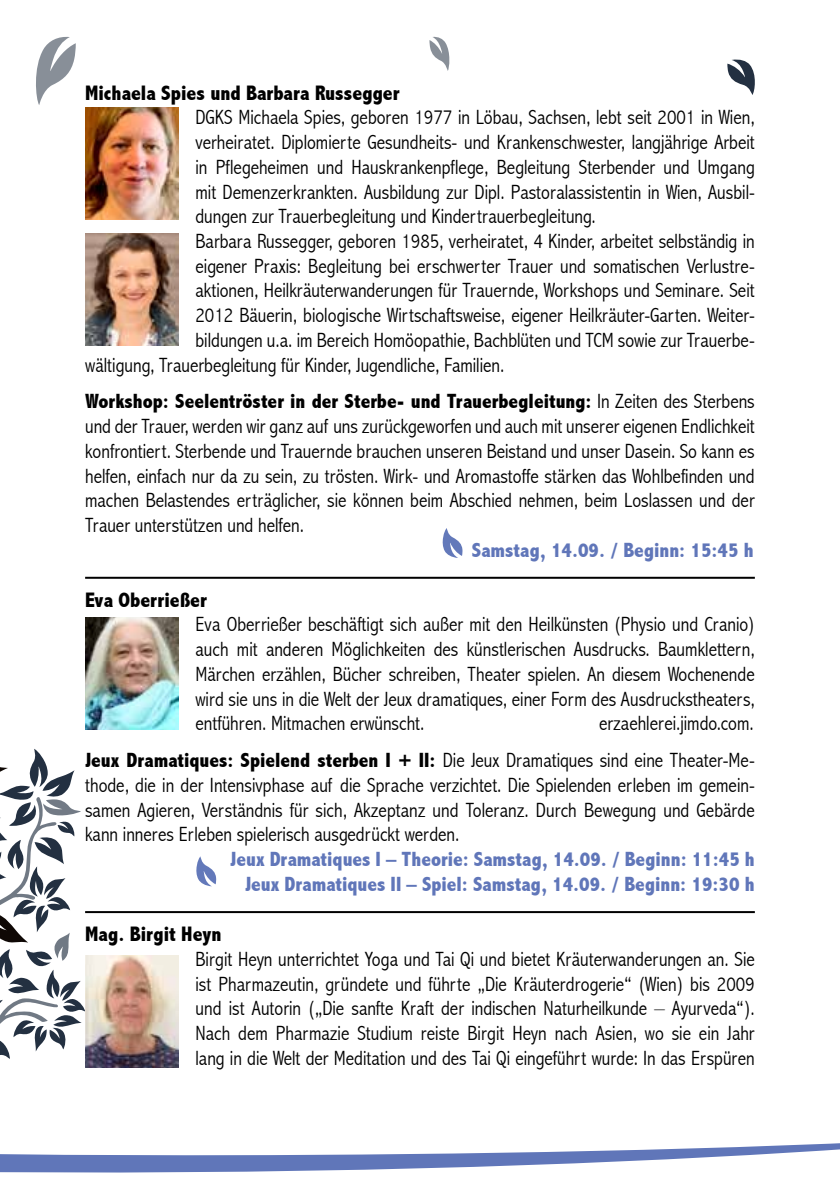
<style>
.page{position:relative;width:840px;height:1191px;background:#fff}
.page>*{position:absolute;margin:0;border:0;box-sizing:border-box;transform-origin:0 0}
.t1{font:800 condensed 21px "Abadi";color:#000}
.t2{font:300 condensed 20.6px/24.8px "Abadi";color:#000;text-align:justify}
.t3{font:800 condensed 20.6px/24.8px "Abadi";color:#6076b9;text-align:right}
.s1{font-weight:800}
</style>
<div class="page">
<svg style="left:0;top:749px;width:85px;height:310px"></svg>
<svg style="left:0;top:1143px;width:839px;height:30px"></svg>
<hr style="left:85px;top:577px;width:669px;height:2px;background:#000">
<hr style="left:85px;top:911px;width:669px;height:2px;background:#000">
<svg style="left:429px;top:36px;width:21px;height:35px"></svg>
<svg style="left:36px;top:36px;width:40px;height:69px"></svg>
<svg style="left:727px;top:59px;width:28px;height:36px"></svg>
<img style="left:85px;top:108px;width:93px;height:111px">
<img style="left:85px;top:234px;width:93px;height:112px">
<img style="left:85px;top:618px;width:93px;height:111px">
<img style="left:85px;top:955px;width:93px;height:112px">
<svg style="left:442px;top:528px;width:20px;height:30px"></svg>
<svg style="left:196px;top:856px;width:20px;height:30px"></svg>
<p class="t1" style="left:85px;top:80px;width:316px">Michaela Spies und Barbara Russegger</p>
<p class="t2" style="left:195px;top:105px;width:560px">DGKS Michaela Spies, geboren 1977 in Löbau, Sachsen, lebt seit 2001 in Wien,</p>
<p class="t2" style="left:195px;top:130px;width:560px">verheiratet. Diplomierte Gesundheits- und Krankenschwester, langjährige Arbeit</p>
<p class="t2" style="left:195px;top:154px;width:560px">in Pflegeheimen und Hauskrankenpflege, Begleitung Sterbender und Umgang</p>
<p class="t2" style="left:195px;top:179px;width:560px">mit Demenzerkrankten. Ausbildung zur Dipl. Pastoralassistentin in Wien, Ausbil-</p>
<p class="t2" style="left:195px;top:204px;width:401px">dungen zur Trauerbegleitung und Kindertrauerbegleitung.</p>
<p class="t2" style="left:195px;top:229px;width:560px">Barbara Russegger, geboren 1985, verheiratet, 4 Kinder, arbeitet selbständig in</p>
<p class="t2" style="left:195px;top:253px;width:560px">eigener Praxis: Begleitung bei erschwerter Trauer und somatischen Verlustre-</p>
<p class="t2" style="left:195px;top:278px;width:560px">aktionen, Heilkräuterwanderungen für Trauernde, Workshops und Seminare. Seit</p>
<p class="t2" style="left:195px;top:303px;width:560px">2012 Bäuerin, biologische Wirtschaftsweise, eigener Heilkräuter-Garten. Weiter-</p>
<p class="t2" style="left:195px;top:328px;width:560px">bildungen u.a. im Bereich Homöopathie, Bachblüten und TCM sowie zur Trauerbe-</p>
<p class="t2" style="left:85px;top:352px;width:420px">wältigung, Trauerbegleitung für Kinder, Jugendliche, Familien.</p>
<p class="t2" style="left:85px;top:389px;width:671px"><span class="s1">Workshop: Seelentröster in der Sterbe- und Trauerbegleitung:</span> In Zeiten des Sterbens und der Trauer, werden wir ganz auf uns zurückgeworfen und auch mit unserer eigenen Endlichkeit konfrontiert. Sterbende und Trauernde brauchen unseren Beistand und unser Dasein. So kann es helfen, einfach nur da zu sein, zu trösten. Wirk- und Aromastoffe stärken das Wohlbefinden und machen Belastendes erträglicher, sie können beim Abschied nehmen, beim Loslassen und der Trauer unterstützen und helfen.</p>
<p class="t3" style="left:471px;top:537px;width:283px">Samstag, 14.09. / Beginn: 15:45 h</p>
<p class="t1" style="left:85px;top:587px;width:123px">Eva Oberrießer</p>
<p class="t2" style="left:195px;top:612px;width:560px">Eva Oberrießer beschäftigt sich außer mit den Heilkünsten (Physio und Cranio) auch mit anderen Möglichkeiten des künstlerischen Ausdrucks. Baumklettern, Märchen erzählen, Bücher schreiben, Theater spielen. An diesem Wochenende wird sie uns in die Welt der Jeux dramatiques, einer Form des Ausdruckstheaters, entführen. Mitmachen erwünscht.</p>
<p class="t2" style="left:85px;top:705px;width:670px;line-height:36.8px;text-align:right">erzaehlerei.jimdo.com.<br><span class="s1">Jeux Dramatiques: Spielend sterben I + II:</span> Die Jeux Dramatiques sind eine Theater-Me-</p>
<p class="t2" style="left:85px;top:772px;width:670px">thode, die in der Intensivphase auf die Sprache verzichtet. Die Spielenden erleben im gemein&shy;samen Agieren, Verständnis für sich, Akzeptanz und Toleranz. Durch Bewegung und Gebärde kann inneres Erleben spielerisch ausgedrückt werden.</p>
<p class="t3" style="left:230px;top:846px;width:525px">Jeux Dramatiques I – Theorie: Samstag, 14.09. / Beginn: 11:45 h<br>Jeux Dramatiques II – Spiel: Samstag, 14.09. / Beginn: 19:30 h</p>
<p class="t1" style="left:85px;top:922px;width:138px">Mag. Birgit Heyn</p>
<p class="t2" style="left:195px;top:946px;width:560px">Birgit Heyn unterrichtet Yoga und Tai Qi und bietet Kräuterwanderungen an. Sie ist Pharmazeutin, gründete und führte „Die Kräuterdrogerie“ (Wien) bis 2009 und ist Autorin („Die sanfte Kraft der indischen Naturheilkunde – Ayurveda“).<br>Nach dem Pharmazie Studium reiste Birgit Heyn nach Asien, wo sie ein Jahr lang in die Welt der Meditation und des Tai Qi eingeführt wurde: In das Erspüren</p>
</div>
